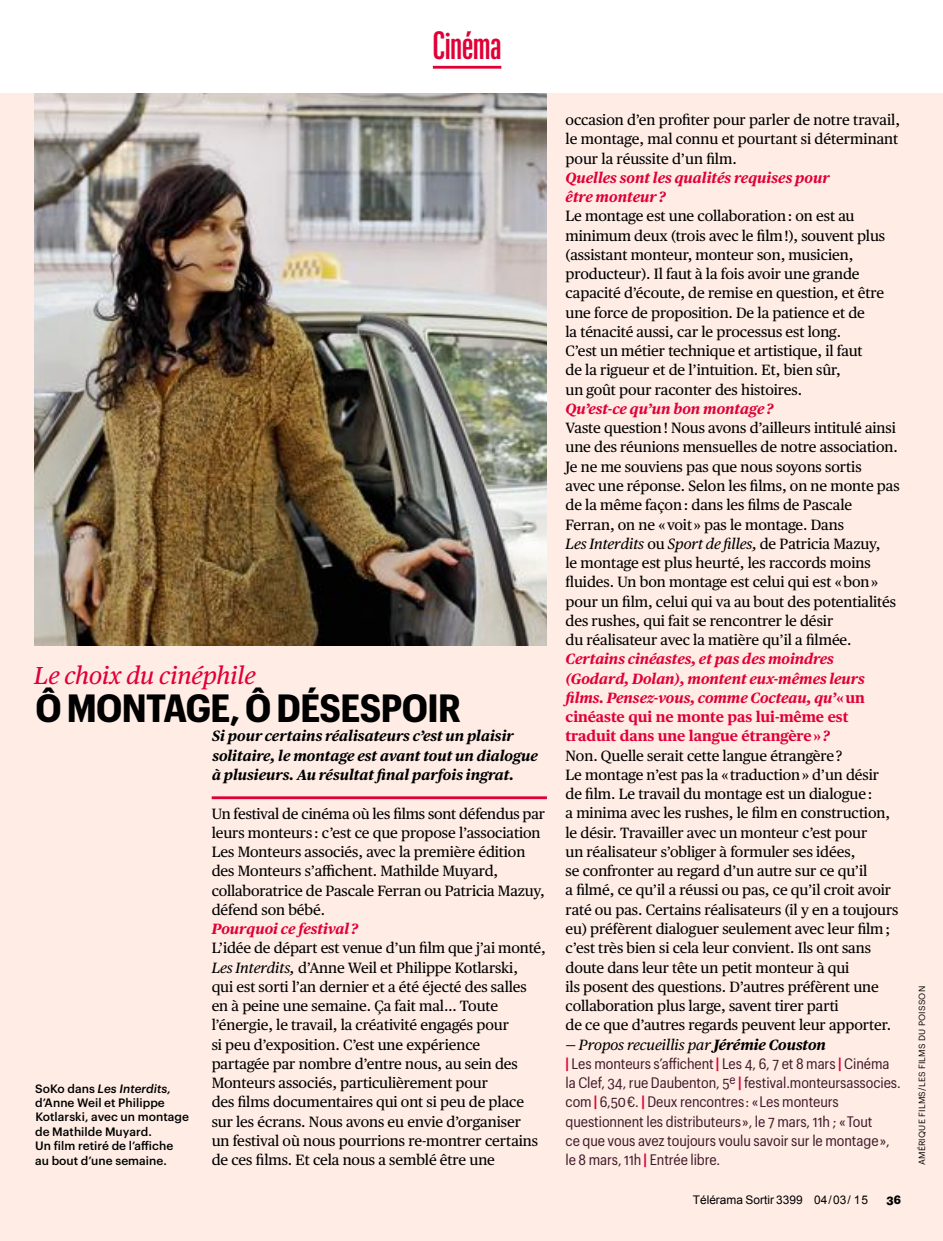
<style>
.page{position:relative;width:943px;height:1241px;background:#fff}
.page>*{position:absolute;margin:0;border:0;box-sizing:border-box;transform-origin:0 0}
.t1{font:700 38.5px "Graphik Compact";letter-spacing:-.015em;color:#000}
.t2{font:500 38.5px "Graphik XX Cond";color:#e00036}
.t3{font:italic 24.5px "Publico Text";color:#e00036}
.t4{font:14.88px/19.2px "Publico Text";letter-spacing:-.005em;color:#000}
.t5{font:14.88px/19.2px "Graphik Compact";letter-spacing:-.005em;color:#401a29}
.t6{font:italic 700 14.88px/19.2px "Publico Text";color:#000}
.t7{font:italic 700 14.88px/19.2px "Publico Text";color:#e00036}
.t8{font:italic 14.88px "Publico Text";color:#000}
.t9{font:500 11.9px/14.3px "Graphik";letter-spacing:.005em;color:#000}
.t10{font:11.9px "Arial";color:#000}
.t11{font:700 11.9px "Graphik";color:#000}
.t12{font:8.75px "Graphik";letter-spacing:.025em;color:#000}
.s1{font-style:italic}
.s2{font-weight:700;font-style:italic;color:#e00036}
.s3{font-weight:700;color:#e00036}
.s4{font-weight:700}
</style>
<div class="page">
<div style="left:0;top:93px;width:943px;height:1147px;background:#feece5"></div>
<hr style="left:212px;top:796px;width:335px;height:3px;background:#e00036">
<hr style="left:433px;top:66px;width:68px;height:3px;background:#e00036">
<img style="left:35px;top:93px;width:512px;height:552px">
<h1 class="t2" style="left:433px;top:20px;width:70px">Cinéma</h1>
<p class="t4" style="left:565px;top:109px;width:336px;text-align:justify">occasion d’en profiter pour parler de notre travail, le montage, mal connu et pourtant si déterminant pour la réussite d’un film.</p>
<p class="t7" style="left:565px;top:167px;width:266px">Quelles sont les qualités requises pour être monteur ?</p>
<p class="t4" style="left:565px;top:205px;width:321px">Le montage est une collaboration : on est au minimum deux (trois avec le film !), souvent plus (assistant monteur, monteur son, musicien, producteur). Il faut à la fois avoir une grande capacité d’écoute, de remise en question, et être une force de proposition. De la patience et de<br>la ténacité aussi, car le processus est long.<br>C’est un métier technique et artistique, il faut<br>de la rigueur et de l’intuition. Et, bien sûr,<br>un goût pour raconter des histoires.</p>
<p class="t7" style="left:565px;top:398px;width:209px">Qu’est-ce qu’un bon montage ?</p>
<p class="t4" style="left:565px;top:417px;width:336px">Vaste question ! Nous avons d’ailleurs intitulé ainsi une des réunions mensuelles de notre association.<br>Je ne me souviens pas que nous soyons sortis<br>avec une réponse. Selon les films, on ne monte pas de la même façon : dans les films de Pascale Ferran, on ne « voit » pas le montage. Dans<br><span class="s1">Les Interdits</span> ou <span class="s1">Sport de filles,</span> de Patricia Mazuy,<br>le montage est plus heurté, les raccords moins fluides. Un bon montage est celui qui est « bon » pour un film, celui qui va au bout des potentialités des rushes, qui fait se rencontrer le désir<br>du réalisateur avec la matière qu’il a filmée.</p>
<p class="t4" style="left:565px;top:648px;width:334px"><span class="s2">Certains cinéastes, et pas des moindres (Godard, Dolan), montent eux-mêmes leurs films. Pensez-vous, comme Cocteau, qu’</span><span class="s3">« un cinéaste qui ne monte pas lui-même est traduit dans une langue étrangère »</span> <span class="s2">?<br></span>Non. Quelle serait cette langue étrangère ?<br>Le montage n’est pas la « traduction » d’un désir de film. Le travail du montage est un dialogue :<br>a minima avec les rushes, le film en construction, le désir. Travailler avec un monteur c’est pour<br>un réalisateur s’obliger à formuler ses idées,<br>se confronter au regard d’un autre sur ce qu’il<br>a filmé, ce qu’il a réussi ou pas, ce qu’il croit avoir raté ou pas. Certains réalisateurs (il y en a toujours eu) préfèrent dialoguer seulement avec leur film ; c’est très bien si cela leur convient. Ils ont sans doute dans leur tête un petit monteur à qui<br>ils posent des questions. D’autres préfèrent une collaboration plus large, savent tirer parti<br>de ce que d’autres regards peuvent leur apporter.</p>
<p class="t8" style="left:565px;top:1032px;width:262px"><span class="s4">—</span> Propos recueillis par <span class="s4">Jérémie Couston</span></p>
<p class="t5" style="left:565px;top:1052px;width:337px"><span class="s3">|</span> Les monteurs s’affichent <span class="s3">|</span> Les 4, 6, 7 et 8 mars <span class="s3">|</span> Cinéma la Clef, 34, rue Daubenton, 5<sup>e</sup> <span class="s3">|</span> festival.monteursassocies. com <span class="s3">|</span> 6,50 €. <span class="s3">|</span> Deux rencontres : « Les monteurs questionnent les distributeurs », le 7 mars, 11h ; « Tout<br>ce que vous avez toujours voulu savoir sur le montage », le 8 mars, 11h <span class="s3">|</span> Entrée libre.</p>
<h2 class="t3" style="left:34px;top:656px;width:223px">Le choix du cinéphile</h2>
<h1 class="t1" style="left:35px;top:679px;width:427px">Ô MONTAGE, Ô DÉSESPOIR</h1>
<p class="t6" style="left:212px;top:725px;width:327px">Si pour certains réalisateurs c’est un plaisir solitaire, le montage est avant tout un dialogue à plusieurs. Au résultat final parfois ingrat.</p>
<p class="t4" style="left:212px;top:802px;width:335px">Un festival de cinéma où les films sont défendus par leurs monteurs : c’est ce que propose l’association Les Monteurs associés, avec la première édition des Monteurs s’affichent. Mathilde Muyard, collaboratrice de Pascale Ferran ou Patricia Mazuy, défend son bébé.</p>
<p class="t7" style="left:212px;top:918px;width:148px">Pourquoi ce festival ?</p>
<p class="t4" style="left:212px;top:937px;width:335px">L’idée de départ est venue d’un film que j’ai monté, <span class="s1">Les Interdits,</span> d’Anne Weil et Philippe Kotlarski,<br>qui est sorti l’an dernier et a été éjecté des salles en à peine une semaine. Ça fait mal… Toute l’énergie, le travail, la créativité engagés pour<br>si peu d’exposition. C’est une expérience<br>partagée par nombre d’entre nous, au sein des Monteurs associés, particulièrement pour<br>des films documentaires qui ont si peu de place sur les écrans. Nous avons eu envie d’organiser<br>un festival où nous pourrions re-montrer certains de ces films. Et cela nous a semblé être une</p>
<p class="t12" style="left:915px;top:1164px;width:181px;rotate:-90deg">Amérique Films/les Films du Poisson</p>
<p class="t9" style="left:35px;top:1079px;width:155px">SoKo dans <span class="s1">Les Interdits, </span>d’Anne Weil et Philippe<br>Kotlarski, avec un montage de Mathilde Muyard.<br>Un film retiré de l’affiche au bout d’une semaine.</p>
<p class="t9" style="left:35px;top:1094px;width:150px">Cerspe nonecae cons qui c mmo eum volest aut fugitium re num is quae doluptat nonsequae que omnihillupti rae</p>
<p class="t12" style="left:915px;top:1164px;width:71px;rotate:-90deg">Créd t | Crédit</p>
<p class="t10" style="left:692px;top:1191px;width:177px">Télérama Sortir 3399 04/03/ 15</p>
<p class="t11" style="left:886px;top:1189px;width:16px">36</p>
</div>
